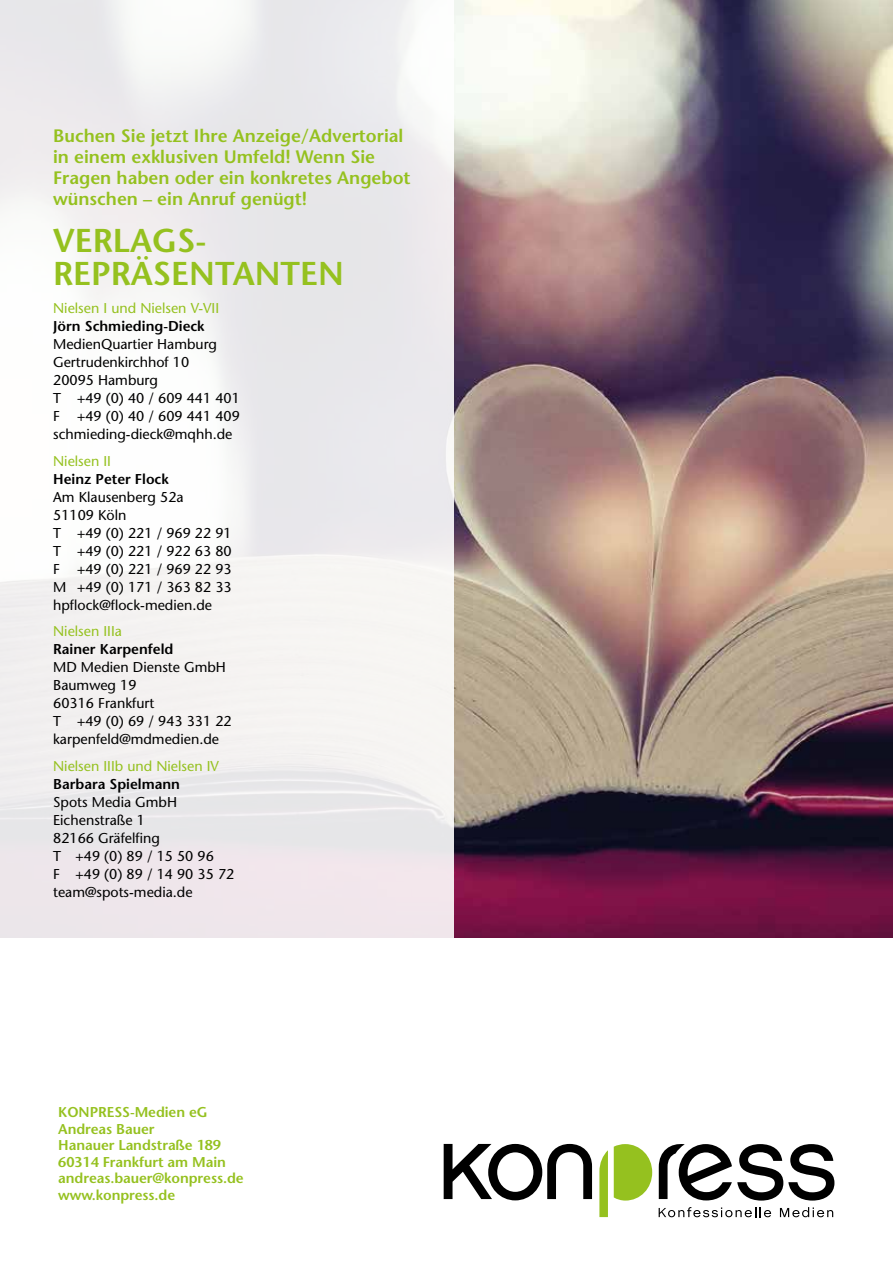
<style>
.page{position:relative;width:893px;height:1263px;background:#fff}
.page>*{position:absolute;margin:0;border:0;box-sizing:border-box;transform-origin:0 0}
.t1{font:600 33px/33px "Stone Sans";color:#95c11f}
.t2{font:600 18px/21px "Stone Sans";color:#95c11f}
.t3{font:14.25px/18px "Stone Sans";color:#000}
.t4{font:600 14.25px/16.5px "Stone Sans";letter-spacing:-.005em;color:#95c11f}
.t5{font:600 14.25px "Stone Sans";color:#000}
.t6{font:14.25px "Stone Sans";color:#95c11f}
</style>
<div class="page">
<svg style="left:614px;top:1144px;width:38px;height:56px;background:#a4ca40"></svg>
<svg style="left:599px;top:1150px;width:9px;height:67px"></svg>
<svg style="left:444px;top:1144px;width:148px;height:56px"></svg>
<svg style="left:659px;top:1144px;width:175px;height:56px"></svg>
<svg style="left:659px;top:1207px;width:112px;height:10px"></svg>
<svg style="left:780px;top:1207px;width:53px;height:10px"></svg>
<img style="left:454px;top:0;width:439px;height:938px">
<svg style="left:0;top:0;width:454px;height:938px;fill:#f0edee"></svg>
<p class="t2" style="left:53px;top:125px;width:359px">Buchen Sie jetzt I hre Anzeige/Advertorial in einem exklusiven Umfeld! Wenn Sie Fragen haben oder ein konkretes Angebot wünschen – ein Anruf genügt!</p>
<h1 class="t1" style="left:53px;top:223px;width:155px;text-indent:77px">AGS-<br>REPRÄSENT</h1>
<h1 class="t1" style="left:53px;top:223px;width:21px">VERL</h1>
<h1 class="t1" style="left:233px;top:256px;width:44px">ANTEN</h1>
<p class="t6" style="left:53px;top:299px;width:167px">Nielsen I und Nielsen V-VII</p>
<p class="t5" style="left:53px;top:317px;width:153px">Jörn Schmieding-Dieck</p>
<p class="t3" style="left:53px;top:335px;width:188px">MedienQuartier Hamburg<br>Gertrudenkirchhof 10<br>20095 Hamburg<br>T +49 (0) 40 / 609 441 401<br>F +49 (0) 40 / 609 441 409 schmieding-dieck@mqhh.de</p>
<p class="t6" style="left:53px;top:452px;width:59px">Nielsen II</p>
<p class="t5" style="left:53px;top:470px;width:117px">H einz Peter Flock</p>
<p class="t3" style="left:53px;top:488px;width:180px">Am Klausenberg 52a<br>51109 Köln<br>T +49 (0) 221 / 969 22 91<br>T +49 (0) 221 / 922 63 80<br>F +49 (0) 221 / 969 22 93<br>M +49 (0) 171 / 363 82 33 hpflock@flock-medien.de</p>
<p class="t6" style="left:53px;top:622px;width:70px">Nielsen IIIa</p>
<p class="t5" style="left:53px;top:640px;width:122px">Rainer Karpenfeld</p>
<p class="t3" style="left:53px;top:658px;width:180px">MD Medien Dienste GmbH<br>Baumweg 19<br>60316 Frankfurt<br>T +49 (0) 69 / 943 331 22 karpenfeld@mdmedien.de</p>
<p class="t6" style="left:53px;top:757px;width:167px">Nielsen IIIb und Nielsen IV</p>
<p class="t5" style="left:53px;top:775px;width:128px">Barbara Spielmann</p>
<p class="t3" style="left:53px;top:793px;width:183px">Spots Media GmbH<br>Eichenstraße 1<br>82166 Gräfelfing<br>T +49 (0) 89 / 15 50 96<br>F +49 (0) 89 / 14 90 35 72 team@spots-media.de</p>
<p class="t4" style="left:58px;top:1104px;width:187px;text-indent:72px">-Medien eG<br>Andreas Bauer<br>Hanauer Landstraße 189<br>60314 Frankfurt am Main andreas.bauer@konpress.de www.konpress.de</p>
<p class="t4" style="left:58px;top:1104px;width:11px">KON</p>
<p class="t4" style="left:90px;top:1104px;width:17px">PRESS</p>
</div>
